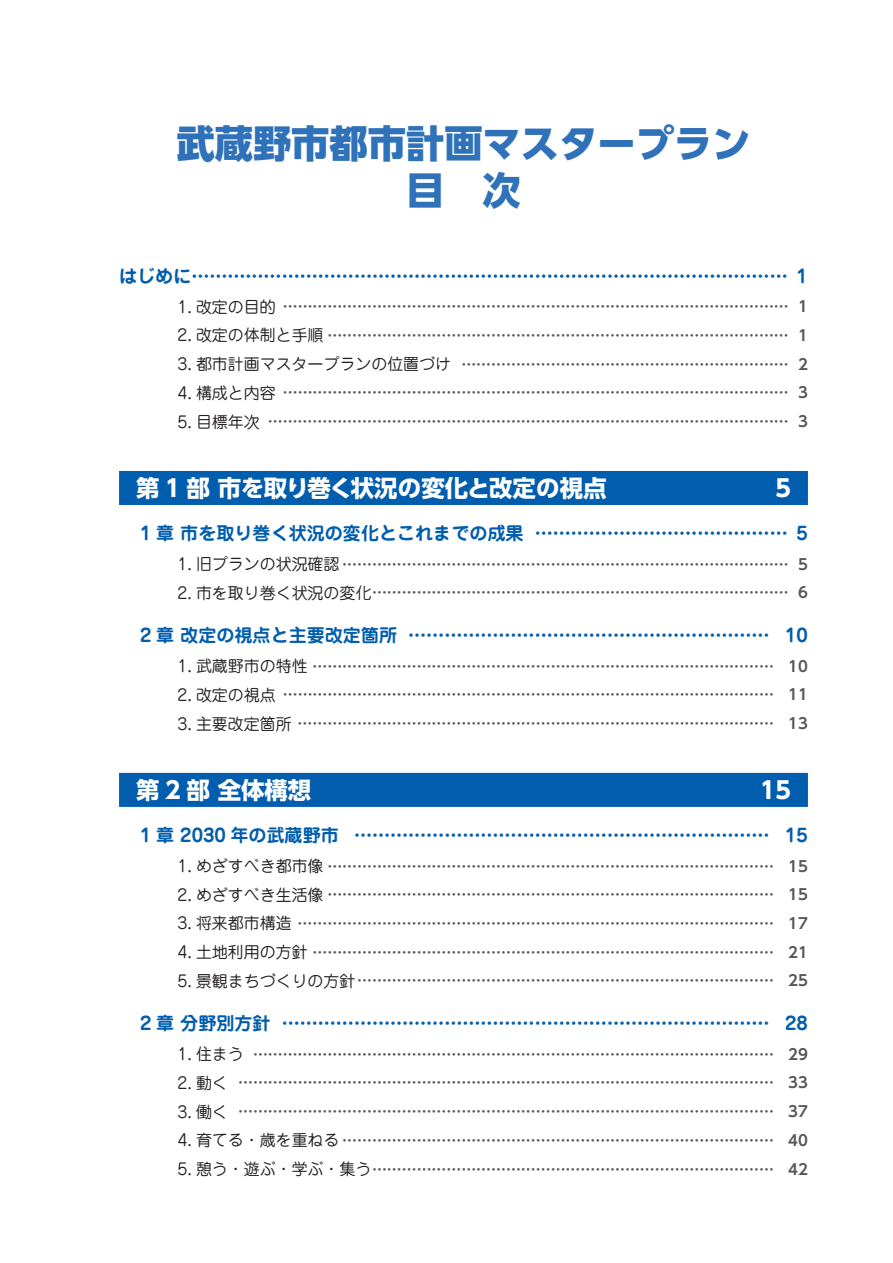
<style>
.page{position:relative;width:893px;height:1263px;background:#fff}
.page>*{position:absolute;margin:0;border:0;box-sizing:border-box;transform-origin:0 0}
.t1{font:800 38.25px/46.8px "UD Shin Go Pro";color:#3072b9;text-align:center}
.t2{font:700 23.4px "UD Shin Go Pro";color:#fff}
.t3{font:700 18px "Jun 501 Pro";color:#015dad}
.t4{font:700 14.85px "UD Shin Go Pro De";color:#57585a}
.s1{font-family:"Jun 201 Pro";font-weight:400;font-size:15.9px;color:#231f20}
</style>
<div class="page">
<div style="left:119px;top:471px;width:689px;height:34px;background:#015dad"></div>
<div style="left:119px;top:773px;width:689px;height:34px;background:#015dad"></div>
<h1 class="t1" style="left:176px;top:119px;width:576px">武蔵野市都市計画マスタープラン目　次</h1>
<p class="t3" style="left:119px;top:262px;width:690px">はじめに……………………………………………………………………………………… 1</p>
<p class="t4" style="left:178px;top:295px;width:632px"><span class="s1">1. 改定の目的</span> ………………………………………………………………………………………… 1</p>
<p class="t4" style="left:178px;top:323px;width:632px"><span class="s1">2. 改定の体制と手順</span> ………………………………………………………………………………… 1</p>
<p class="t4" style="left:178px;top:352px;width:632px"><span class="s1">3. 都市計画マスタープランの位置づけ</span> ………………………………………………………… 2</p>
<p class="t4" style="left:178px;top:381px;width:632px"><span class="s1">4. 構成と内容</span> ………………………………………………………………………………………… 3</p>
<p class="t4" style="left:178px;top:409px;width:632px"><span class="s1">5. 目標年次</span> …………………………………………………………………………………………… 3</p>
<h2 class="t2" style="left:136px;top:469px;width:472px">第 1 部 市を取り巻く状況の変化と改定の視点</h2>
<h2 class="t2" style="left:775px;top:469px;width:17px">5</h2>
<p class="t3" style="left:140px;top:519px;width:669px">1 章 市を取り巻く状況の変化とこれまでの成果 …………………………………… 5</p>
<p class="t4" style="left:178px;top:552px;width:632px"><span class="s1">1. 旧プランの状況確認</span> ……………………………………………………………………………… 5</p>
<p class="t4" style="left:178px;top:581px;width:632px"><span class="s1">2. 市を取り巻く状況の変化</span> ………………………………………………………………………… 6</p>
<p class="t3" style="left:140px;top:621px;width:669px">2 章 改定の視点と主要改定箇所 …………………………………………………… 10</p>
<p class="t4" style="left:178px;top:654px;width:632px"><span class="s1">1. 武蔵野市の特性</span> ………………………………………………………………………………… 10</p>
<p class="t4" style="left:178px;top:683px;width:632px"><span class="s1">2. 改定の視点</span> ……………………………………………………………………………………… 11</p>
<p class="t4" style="left:178px;top:711px;width:632px"><span class="s1">3. 主要改定箇所</span> …………………………………………………………………………………… 13</p>
<h2 class="t2" style="left:136px;top:771px;width:177px">第 2 部 全体構想</h2>
<h2 class="t2" style="left:760px;top:771px;width:32px">15</h2>
<p class="t3" style="left:140px;top:821px;width:669px">1 章 2030 年の武蔵野市 …………………………………………………………… 15</p>
<p class="t4" style="left:178px;top:854px;width:632px"><span class="s1">1. めざすべき都市像</span> ……………………………………………………………………………… 15</p>
<p class="t4" style="left:178px;top:882px;width:632px"><span class="s1">2. めざすべき生活像</span> ……………………………………………………………………………… 15</p>
<p class="t4" style="left:178px;top:911px;width:632px"><span class="s1">3. 将来都市構造</span> …………………………………………………………………………………… 17</p>
<p class="t4" style="left:178px;top:940px;width:632px"><span class="s1">4. 土地利用の方針</span> ………………………………………………………………………………… 21</p>
<p class="t4" style="left:178px;top:969px;width:632px"><span class="s1">5. 景観まちづくりの方針</span> ………………………………………………………………………… 25</p>
<p class="t3" style="left:140px;top:1009px;width:669px">2 章 分野別方針 ……………………………………………………………………… 28</p>
<p class="t4" style="left:178px;top:1042px;width:632px"><span class="s1">1. 住まう</span> …………………………………………………………………………………………… 29</p>
<p class="t4" style="left:178px;top:1071px;width:632px"><span class="s1">2. 動く</span> ……………………………………………………………………………………………… 33</p>
<p class="t4" style="left:178px;top:1099px;width:632px"><span class="s1">3. 働く</span> ……………………………………………………………………………………………… 37</p>
<p class="t4" style="left:178px;top:1128px;width:632px"><span class="s1">4. 育てる・歳を重ねる</span> …………………………………………………………………………… 40</p>
<p class="t4" style="left:178px;top:1157px;width:632px"><span class="s1">5. 憩う・遊ぶ・学ぶ・集う</span> ……………………………………………………………………… 42</p>
</div>
